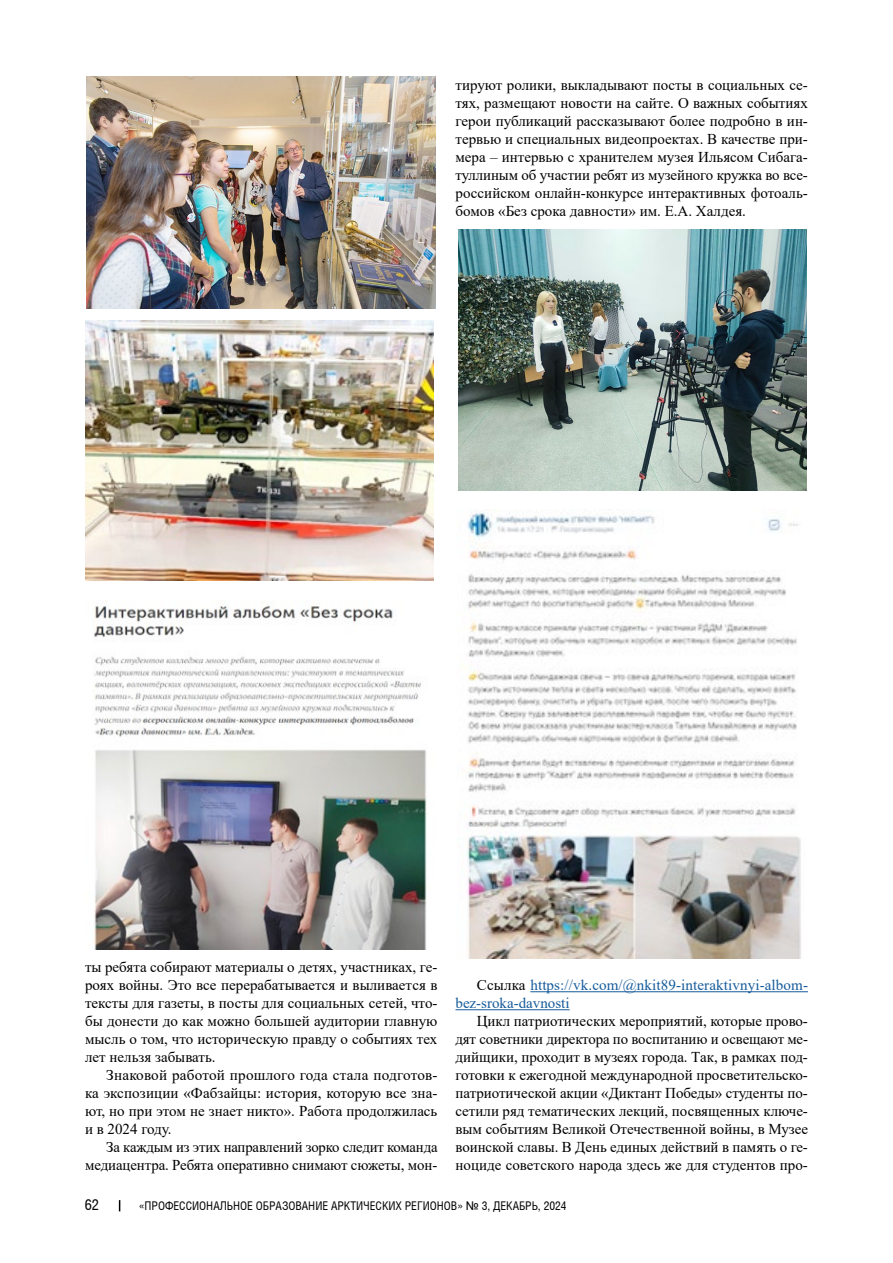
<style>
.page{position:relative;width:893px;height:1263px;background:#fff}
.page>*{position:absolute;margin:0;border:0;box-sizing:border-box;transform-origin:0 0}
.t1{font:15px/18px "Times New Roman";color:#000;text-align:justify}
.t2{font:15px/18px "Times New Roman";letter-spacing:.005em;color:#165b9a}
.t3{font:15px "Helios Cond";color:#000}
.t4{font:12px "Helios Cond";color:#000}
.s1{color:#000}
.s2{font-family:"Arial"}
</style>
<div class="page">
<hr style="left:530px;top:991px;width:278px;height:1px;background:#165b9a">
<hr style="left:455px;top:1009px;width:115px;height:1px;background:#165b9a">
<img style="left:86px;top:76px;width:349px;height:233px">
<img style="left:85px;top:320px;width:349px;height:261px">
<img style="left:94px;top:601px;width:333px;height:349px">
<img style="left:458px;top:229px;width:349px;height:262px">
<img style="left:462px;top:509px;width:339px;height:449px">
<p class="t1" style="left:455px;top:76px;width:354px">тируют ролики, выкладывают посты в социальных се&shy;тях, размещают новости на сайте. О важных событиях герои публикаций рассказывают более подробно в ин&shy;тервью и специальных видеопроектах. В качестве при&shy;мера – интервью с хранителем музея Ильясом Сибага&shy;туллиным об участии ребят из музейного кружка во все&shy;российском онлайн-конкурсе интерактивных фотоаль&shy;бомов «Без срока давности» им. Е.А. Халдея.</p>
<p class="t1" style="left:85px;top:958px;width:354px">ты ребята собирают материалы о детях, участниках, ге&shy;роях войны. Это все перерабатывается и выливается в тексты для газеты, в посты для социальных сетей, что&shy;бы донести до как можно большей аудитории главную мысль о том, что историческую правду о событиях тех лет нельзя забывать.</p>
<p class="t1" style="left:85px;top:1066px;width:354px;text-indent:21px">Знаковой работой прошлого года стала подготов&shy;ка экспозиции «Фабзайцы: история, которую все зна&shy;ют, но при этом не знает никто». Работа продолжилась и в 2024 году.</p>
<p class="t1" style="left:85px;top:1138px;width:354px;text-align:right">За каждым из этих направлений зорко следит команда медиацентра. Ребята оперативно снимают сюжеты, мон-</p>
<p class="t2" style="left:455px;top:976px;width:354px;text-indent:21px"><span class="s1">Ссылка</span> https://vk.com/@nkit89-interaktivnyi-albom&shy;bez-sroka-davnosti</p>
<p class="t1" style="left:455px;top:1012px;width:354px;text-indent:21px">Цикл патриотических мероприятий, которые прово&shy;дят советники директора по воспитанию и освещают ме&shy;дийщики, проходит в музеях города. Так, в рамках под&shy;готовки к ежегодной международной просветительско&shy;патриотической акции «Диктант Победы» студенты по&shy;сетили ряд тематических лекций, посвященных ключе&shy;вым событиям Великой Отечественной войны, в Музее воинской славы. В День единых действий в память о ге&shy;ноциде советского народа здесь же для студентов про-</p>
<p class="t3" style="left:85px;top:1196px;width:16px">62</p>
<p class="t4" style="left:139px;top:1199px;width:429px">«ПРОФЕССИОНАЛЬНОЕ ОБРАЗОВАНИЕ АРКТИЧЕСКИХ РЕГИОНОВ» <span class="s2">№</span> 3, ДЕКАБРЬ, 2024</p>
</div>
